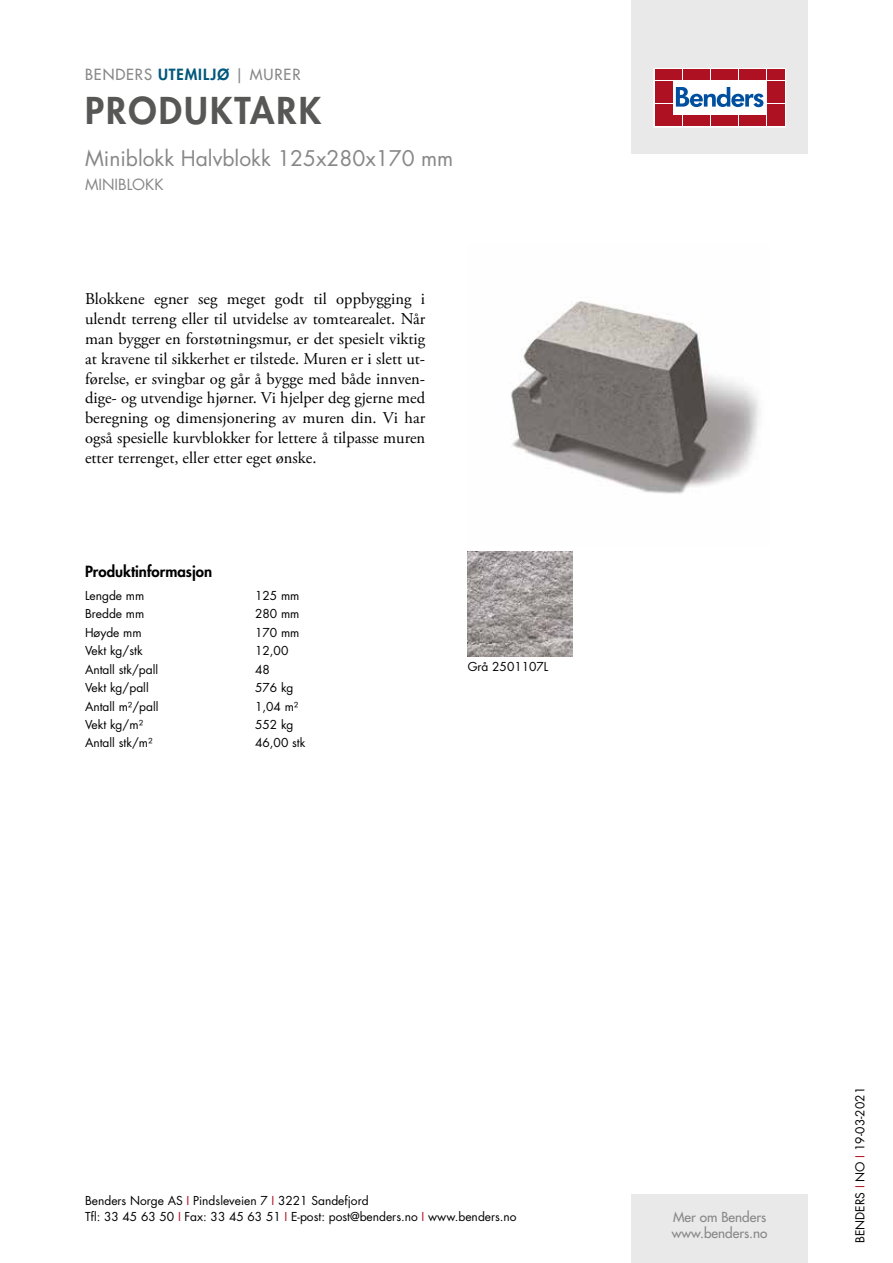
<style>
.page{position:relative;width:893px;height:1263px;background:#fff}
.page>*{position:absolute;margin:0;border:0;box-sizing:border-box;transform-origin:0 0}
.t1{font:800 36px "Futura Std";letter-spacing:.06em;color:#575756}
.t2{font:21px "Futura Std";color:#878787}
.t3{font:16.5px/19.8px "Adobe Garamond Pro";color:#000;text-align:justify}
.t4{font:500 15px "Futura Std";letter-spacing:.06em;color:#878787}
.t5{font:800 15px "Futura Std";color:#000}
.t6{font:15px "Futura Std";color:#878787}
.t7{font:500 13.5px/16.2px "Futura Std";color:#878787}
.t8{font:12px/16.5px "Futura Std";color:#000}
.s1{font-weight:800;color:#00577c}
.s2{color:#ae1122}
</style>
<div class="page">
<div style="left:631px;top:0;width:177px;height:153px;background:#e9e9e9"></div>
<div style="left:631px;top:1195px;width:177px;height:68px;background:#e9e9e9"></div>
<svg style="left:656px;top:70px;width:128px;height:55px;background:#ebc5ca"></svg>
<div style="left:654px;top:68px;width:132px;height:59px;border:1px solid #fff"></div>
<div style="left:655px;top:70px;width:8px;height:10px;background:#ae1122"></div>
<div style="left:664px;top:70px;width:8px;height:10px;background:#ae1122"></div>
<div style="left:655px;top:81px;width:8px;height:10px;background:#ae1122"></div>
<div style="left:664px;top:81px;width:8px;height:10px;background:#ae1122"></div>
<div style="left:655px;top:93px;width:8px;height:10px;background:#ae1122"></div>
<div style="left:664px;top:93px;width:8px;height:10px;background:#ae1122"></div>
<div style="left:655px;top:104px;width:8px;height:11px;background:#ae1122"></div>
<div style="left:664px;top:104px;width:8px;height:11px;background:#ae1122"></div>
<div style="left:655px;top:116px;width:8px;height:10px;background:#ae1122"></div>
<div style="left:664px;top:116px;width:8px;height:10px;background:#ae1122"></div>
<div style="left:674px;top:70px;width:8px;height:10px;background:#ae1122"></div>
<div style="left:683px;top:70px;width:8px;height:10px;background:#ae1122"></div>
<div style="left:692px;top:70px;width:8px;height:10px;background:#ae1122"></div>
<div style="left:702px;top:70px;width:8px;height:10px;background:#ae1122"></div>
<div style="left:711px;top:70px;width:8px;height:10px;background:#ae1122"></div>
<div style="left:720px;top:70px;width:8px;height:10px;background:#ae1122"></div>
<div style="left:730px;top:70px;width:8px;height:10px;background:#ae1122"></div>
<div style="left:739px;top:70px;width:8px;height:10px;background:#ae1122"></div>
<div style="left:748px;top:70px;width:8px;height:10px;background:#ae1122"></div>
<div style="left:758px;top:70px;width:8px;height:10px;background:#ae1122"></div>
<div style="left:674px;top:116px;width:8px;height:10px;background:#ae1122"></div>
<div style="left:683px;top:116px;width:8px;height:10px;background:#ae1122"></div>
<div style="left:692px;top:116px;width:8px;height:10px;background:#ae1122"></div>
<div style="left:702px;top:116px;width:8px;height:10px;background:#ae1122"></div>
<div style="left:711px;top:116px;width:8px;height:10px;background:#ae1122"></div>
<div style="left:720px;top:116px;width:8px;height:10px;background:#ae1122"></div>
<div style="left:730px;top:116px;width:8px;height:10px;background:#ae1122"></div>
<div style="left:739px;top:116px;width:8px;height:10px;background:#ae1122"></div>
<div style="left:748px;top:116px;width:8px;height:10px;background:#ae1122"></div>
<div style="left:758px;top:116px;width:8px;height:10px;background:#ae1122"></div>
<div style="left:767px;top:70px;width:8px;height:10px;background:#ae1122"></div>
<div style="left:776px;top:70px;width:8px;height:10px;background:#ae1122"></div>
<div style="left:767px;top:81px;width:8px;height:10px;background:#ae1122"></div>
<div style="left:776px;top:81px;width:8px;height:10px;background:#ae1122"></div>
<div style="left:767px;top:93px;width:8px;height:10px;background:#ae1122"></div>
<div style="left:776px;top:93px;width:8px;height:10px;background:#ae1122"></div>
<div style="left:767px;top:104px;width:8px;height:11px;background:#ae1122"></div>
<div style="left:776px;top:104px;width:8px;height:11px;background:#ae1122"></div>
<div style="left:767px;top:116px;width:8px;height:10px;background:#ae1122"></div>
<div style="left:776px;top:116px;width:8px;height:10px;background:#ae1122"></div>
<svg style="left:676px;top:87px;width:87px;height:20px;background:#89add2"></svg>
<img style="left:511px;top:301px;width:249px;height:193px">
<img style="left:468px;top:552px;width:105px;height:105px">
<p class="t4" style="left:85px;top:65px;width:217px">BENDERS <span class="s1">UTEMILJØ</span> | MURER</p>
<h1 class="t1" style="left:85px;top:87px;width:238px">PRODUKTARK</h1>
<p class="t2" style="left:85px;top:144px;width:370px">Miniblokk Halvblokk 125x280x170 mm</p>
<p class="t6" style="left:85px;top:175px;width:80px">MINIBLOKK</p>
<p class="t3" style="left:85px;top:290px;width:342px">Blokkene egner seg meget godt til oppbygging i ulendt terreng eller til utvidelse av tomtearealet. Når man bygger en forstøtningsmur, er det spesielt viktig at kravene til sikkerhet er tilstede. Muren er i slett ut&shy;førelse, er svingbar og går å bygge med både innven&shy;dige- og utvendige hjørner. Vi hjelper deg gjerne med beregning og dimensjonering av muren din. Vi har også spesielle kurvblokker for lettere å tilpasse muren etter terrenget, eller etter eget ønske.</p>
<p class="t5" style="left:85px;top:562px;width:129px">Produktinformasjon</p>
<p class="t8" style="left:85px;top:587px;width:61px">Lengde mm</p>
<p class="t8" style="left:255px;top:587px;width:46px">125 mm</p>
<p class="t8" style="left:85px;top:606px;width:61px">Bredde mm</p>
<p class="t8" style="left:255px;top:606px;width:46px">280 mm</p>
<p class="t8" style="left:85px;top:624px;width:58px">Høyde mm</p>
<p class="t8" style="left:255px;top:624px;width:46px">170 mm</p>
<p class="t8" style="left:85px;top:643px;width:59px">Vekt kg/stk</p>
<p class="t8" style="left:255px;top:643px;width:35px">12,00</p>
<p class="t8" style="left:85px;top:661px;width:75px">Antall stk/pall</p>
<p class="t8" style="left:255px;top:661px;width:16px">48</p>
<p class="t8" style="left:85px;top:680px;width:65px">Vekt kg/pall</p>
<p class="t8" style="left:255px;top:680px;width:40px">576 kg</p>
<p class="t8" style="left:85px;top:698px;width:75px">Antall m²/pall</p>
<p class="t8" style="left:255px;top:698px;width:45px">1,04 m²</p>
<p class="t8" style="left:85px;top:716px;width:60px">Vekt kg/m²</p>
<p class="t8" style="left:255px;top:716px;width:40px">552 kg</p>
<p class="t8" style="left:85px;top:735px;width:69px">Antall stk/m²</p>
<p class="t8" style="left:255px;top:735px;width:52px">46,00 stk</p>
<p class="t8" style="left:468px;top:659px;width:82px">Grå 2501107L</p>
<p class="t8" style="left:85px;top:1192px;width:433px">Benders Norge AS <span class="s2">I</span> Pindsleveien 7 <span class="s2">I</span> 3221 Sandefjord<br>Tfl: 33 45 63 50 <span class="s2">I</span> Fax: 33 45 63 51 <span class="s2">I</span> E-post: post@benders.no <span class="s2">I</span> www.benders.no</p>
<p class="t7" style="left:672px;top:1209px;width:97px">Mer om Benders www.benders.no</p>
<p class="t8" style="left:852px;top:1243px;width:157px;rotate:-90deg">BENDERS <span class="s2">I</span> NO <span class="s2">I</span> 19-03-2021</p>
</div>
